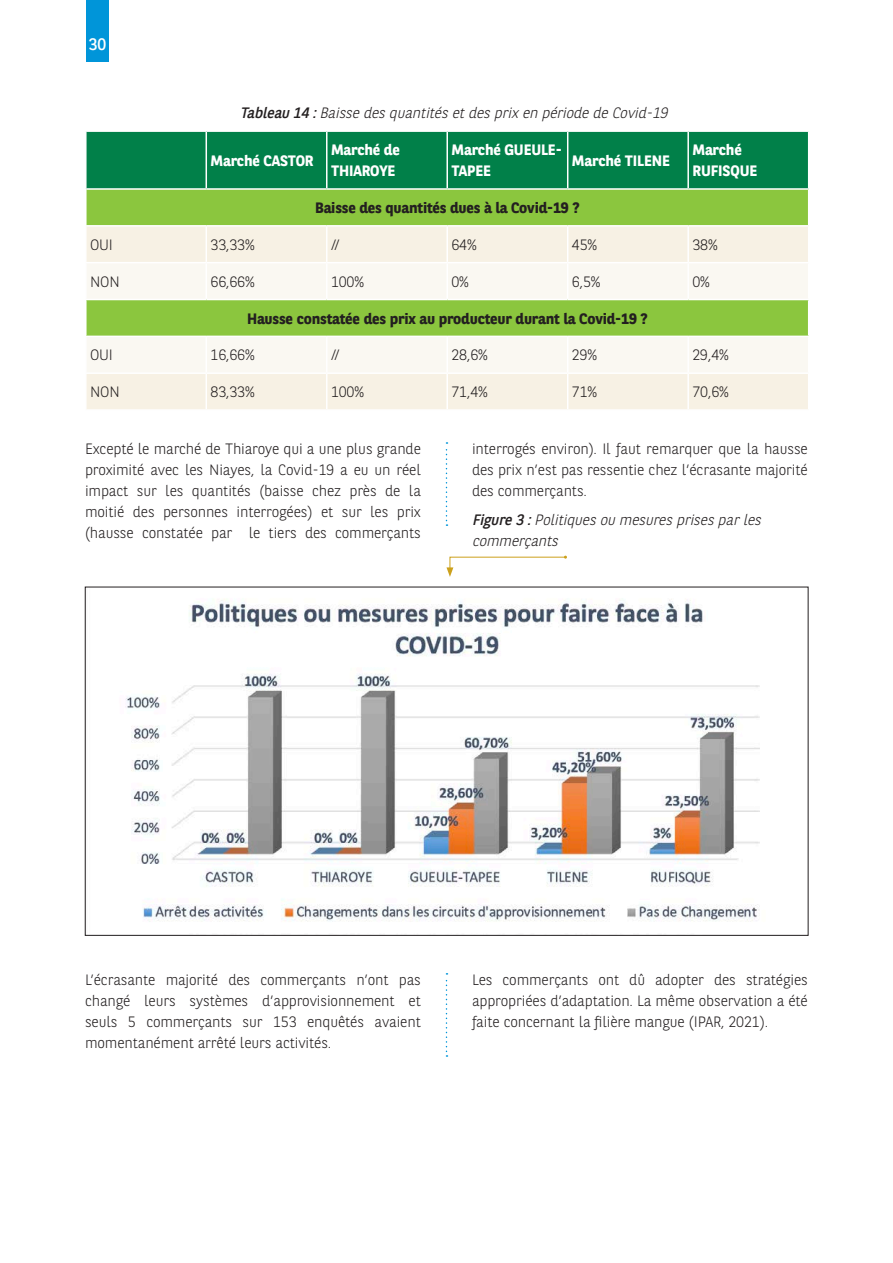
<style>
.page{position:relative;width:893px;height:1263px;background:#fff}
.page>*{position:absolute;margin:0;border:0;box-sizing:border-box;transform-origin:0 0}
.t1{font:16.5px "BNPP Sans";color:#fff}
.t2{font:300 15px/21px "BNPP Sans";letter-spacing:-.01em;color:#231f20;text-align:justify}
.t3{font:italic 300 15px/21px "BNPP Sans";color:#231f20}
.t4{font:700 15px "BNPP Sans";letter-spacing:-.01em;color:#231f20}
.t5{font:700 15px/21px "BNPP Sans";letter-spacing:-.01em;color:#fff}
.s1{font-weight:400}
</style>
<div class="page">
<div style="left:86px;top:0;width:23px;height:62px;background:#0095d9"></div>
<div style="left:87px;top:132px;width:721px;height:56px;background:#018049"></div>
<div style="left:86px;top:189px;width:723px;height:37px;background:#8bc63e"></div>
<div style="left:87px;top:227px;width:721px;height:182px;background:#f7f1e4"></div>
<div style="left:87px;top:263px;width:721px;height:109px;background:#faf8f2"></div>
<div style="left:86px;top:299px;width:723px;height:37px;background:#8bc63e"></div>
<hr style="left:206px;top:132px;width:1px;height:56px;background:#fff">
<hr style="left:326px;top:132px;width:1px;height:56px;background:#fff">
<hr style="left:446px;top:132px;width:2px;height:56px;background:#fff">
<hr style="left:567px;top:132px;width:1px;height:56px;background:#fff">
<hr style="left:687px;top:132px;width:2px;height:56px;background:#fff">
<hr style="left:85px;top:188px;width:121px;height:2px;background:#fff">
<hr style="left:85px;top:190px;width:2px;height:35px;background:#fff">
<hr style="left:206px;top:188px;width:121px;height:2px;background:#fff">
<hr style="left:327px;top:188px;width:120px;height:2px;background:#fff">
<hr style="left:447px;top:188px;width:121px;height:2px;background:#fff">
<hr style="left:568px;top:188px;width:120px;height:2px;background:#fff">
<hr style="left:688px;top:188px;width:121px;height:2px;background:#fff">
<hr style="left:808px;top:190px;width:1px;height:35px;background:#fff">
<hr style="left:85px;top:225px;width:121px;height:2px;background:#fff">
<hr style="left:206px;top:225px;width:121px;height:2px;background:#fff">
<hr style="left:206px;top:227px;width:1px;height:35px;background:#fff">
<hr style="left:327px;top:225px;width:120px;height:2px;background:#fff">
<hr style="left:326px;top:227px;width:1px;height:35px;background:#fff">
<hr style="left:447px;top:225px;width:121px;height:2px;background:#fff">
<hr style="left:446px;top:227px;width:2px;height:35px;background:#fff">
<hr style="left:568px;top:225px;width:120px;height:2px;background:#fff">
<hr style="left:567px;top:227px;width:1px;height:35px;background:#fff">
<hr style="left:688px;top:225px;width:121px;height:2px;background:#fff">
<hr style="left:687px;top:227px;width:2px;height:35px;background:#fff">
<hr style="left:85px;top:262px;width:121px;height:1px;background:#fff">
<hr style="left:206px;top:262px;width:121px;height:1px;background:#fff">
<hr style="left:206px;top:263px;width:1px;height:36px;background:#fff">
<hr style="left:327px;top:262px;width:120px;height:1px;background:#fff">
<hr style="left:326px;top:263px;width:1px;height:36px;background:#fff">
<hr style="left:447px;top:262px;width:121px;height:1px;background:#fff">
<hr style="left:446px;top:263px;width:2px;height:36px;background:#fff">
<hr style="left:568px;top:262px;width:120px;height:1px;background:#fff">
<hr style="left:567px;top:263px;width:1px;height:36px;background:#fff">
<hr style="left:688px;top:262px;width:121px;height:1px;background:#fff">
<hr style="left:687px;top:263px;width:2px;height:36px;background:#fff">
<hr style="left:206px;top:337px;width:1px;height:35px;background:#fff">
<hr style="left:326px;top:337px;width:1px;height:35px;background:#fff">
<hr style="left:446px;top:337px;width:2px;height:35px;background:#fff">
<hr style="left:567px;top:337px;width:1px;height:35px;background:#fff">
<hr style="left:687px;top:337px;width:2px;height:35px;background:#fff">
<hr style="left:85px;top:372px;width:121px;height:2px;background:#fff">
<hr style="left:206px;top:372px;width:121px;height:2px;background:#fff">
<hr style="left:206px;top:374px;width:1px;height:35px;background:#fff">
<hr style="left:327px;top:372px;width:120px;height:2px;background:#fff">
<hr style="left:326px;top:374px;width:1px;height:35px;background:#fff">
<hr style="left:447px;top:372px;width:121px;height:2px;background:#fff">
<hr style="left:446px;top:374px;width:2px;height:35px;background:#fff">
<hr style="left:568px;top:372px;width:120px;height:2px;background:#fff">
<hr style="left:567px;top:374px;width:1px;height:35px;background:#fff">
<hr style="left:688px;top:372px;width:121px;height:2px;background:#fff">
<hr style="left:687px;top:374px;width:2px;height:35px;background:#fff">
<hr style="left:85px;top:299px;width:121px;height:1px;background:#fff">
<hr style="left:85px;top:300px;width:2px;height:36px;background:#fff">
<hr style="left:206px;top:299px;width:121px;height:1px;background:#fff">
<hr style="left:327px;top:299px;width:120px;height:1px;background:#fff">
<hr style="left:447px;top:299px;width:121px;height:1px;background:#fff">
<hr style="left:568px;top:299px;width:120px;height:1px;background:#fff">
<hr style="left:688px;top:299px;width:121px;height:1px;background:#fff">
<hr style="left:808px;top:300px;width:1px;height:36px;background:#fff">
<hr style="left:85px;top:336px;width:121px;height:1px;background:#fff">
<hr style="left:206px;top:336px;width:121px;height:1px;background:#fff">
<hr style="left:327px;top:336px;width:120px;height:1px;background:#fff">
<hr style="left:447px;top:336px;width:121px;height:1px;background:#fff">
<hr style="left:568px;top:336px;width:120px;height:1px;background:#fff">
<hr style="left:688px;top:336px;width:121px;height:1px;background:#fff">
<img style="left:125px;top:599px;width:635px;height:323px">
<svg style="left:446px;top:556px;width:121px;height:21px"></svg>
<svg style="left:446px;top:442px;width:1px;height:84px"></svg>
<svg style="left:446px;top:973px;width:1px;height:84px"></svg>
<p class="t1" style="left:89px;top:33px;width:19px">30</p>
<p class="t3" style="left:240px;top:101px;width:433px"><span class="s1">Tableau14:</span>Baissedesquantitésetdesprixen périodedeCovid-19</p>
<p class="t5" style="left:211px;top:149px;width:105px">Marché CASTOR</p>
<p class="t5" style="left:331px;top:139px;width:70px">Marché de<br>THIAROYE</p>
<p class="t5" style="left:451px;top:139px;width:112px">Marché GUEULE-<br>TAPEE</p>
<p class="t5" style="left:572px;top:149px;width:99px">Marché TILENE</p>
<p class="t5" style="left:692px;top:139px;width:66px">Marché<br>RUFISQUE</p>
<p class="t4" style="left:315px;top:198px;width:266px">Baisse des quantités dues à la Covid-19 ?</p>
<p class="t2" style="left:90px;top:233px;width:24px">OUI</p>
<p class="t2" style="left:211px;top:233px;width:46px">33,33%</p>
<p class="t2" style="left:331px;top:233px;width:10px">//</p>
<p class="t2" style="left:451px;top:233px;width:27px">64%</p>
<p class="t2" style="left:572px;top:233px;width:27px">45%</p>
<p class="t2" style="left:692px;top:233px;width:27px">38%</p>
<p class="t2" style="left:90px;top:270px;width:31px">NON</p>
<p class="t2" style="left:211px;top:270px;width:46px">66,66%</p>
<p class="t2" style="left:331px;top:270px;width:35px">100%</p>
<p class="t2" style="left:451px;top:270px;width:19px">0%</p>
<p class="t2" style="left:572px;top:270px;width:30px">6,5%</p>
<p class="t2" style="left:692px;top:270px;width:19px">0%</p>
<p class="t4" style="left:247px;top:308px;width:402px">Hausse constatée des prix au producteur durant la Covid-19 ?</p>
<p class="t2" style="left:90px;top:344px;width:24px">OUI</p>
<p class="t2" style="left:211px;top:344px;width:46px">16,66%</p>
<p class="t2" style="left:331px;top:344px;width:10px">//</p>
<p class="t2" style="left:451px;top:344px;width:38px">28,6%</p>
<p class="t2" style="left:572px;top:344px;width:27px">29%</p>
<p class="t2" style="left:692px;top:344px;width:38px">29,4%</p>
<p class="t2" style="left:90px;top:381px;width:31px">NON</p>
<p class="t2" style="left:211px;top:381px;width:46px">83,33%</p>
<p class="t2" style="left:331px;top:381px;width:35px">100%</p>
<p class="t2" style="left:451px;top:381px;width:38px">71,4%</p>
<p class="t2" style="left:572px;top:381px;width:27px">71%</p>
<p class="t2" style="left:692px;top:381px;width:38px">70,6%</p>
<p class="t2" style="left:85px;top:437px;width:337px">Excepté le marché de Thiaroye qui a une plus grande proximité avec les Niayes, la Covid-19 a eu un réel impact sur les quantités (baisse chez près de la moitié des personnes interrogées) et sur les prix (hausse constatée par le tiers des commerçants</p>
<p class="t2" style="left:472px;top:437px;width:337px">interrogés environ). Il faut remarquer que la hausse des prix n’est pas ressentie chez l’écrasante majorité des commerçants.</p>
<p class="t3" style="left:472px;top:509px;width:295px"><span class="s1">Figure3:</span>Politiquesoumesuresprisesparles commerçants</p>
<p class="t2" style="left:85px;top:969px;width:337px">L’écrasante majorité des commerçants n’ont pas changé leurs systèmes d’approvisionnement et seuls 5 commerçants sur 153 enquêtés avaient momentanément arrêté leurs activités.</p>
<p class="t2" style="left:472px;top:969px;width:337px">Les commerçants ont dû adopter des stratégies appropriées d’adaptation. La même observation a été faite concernant la filière mangue (IPAR, 2021).</p>
</div>
